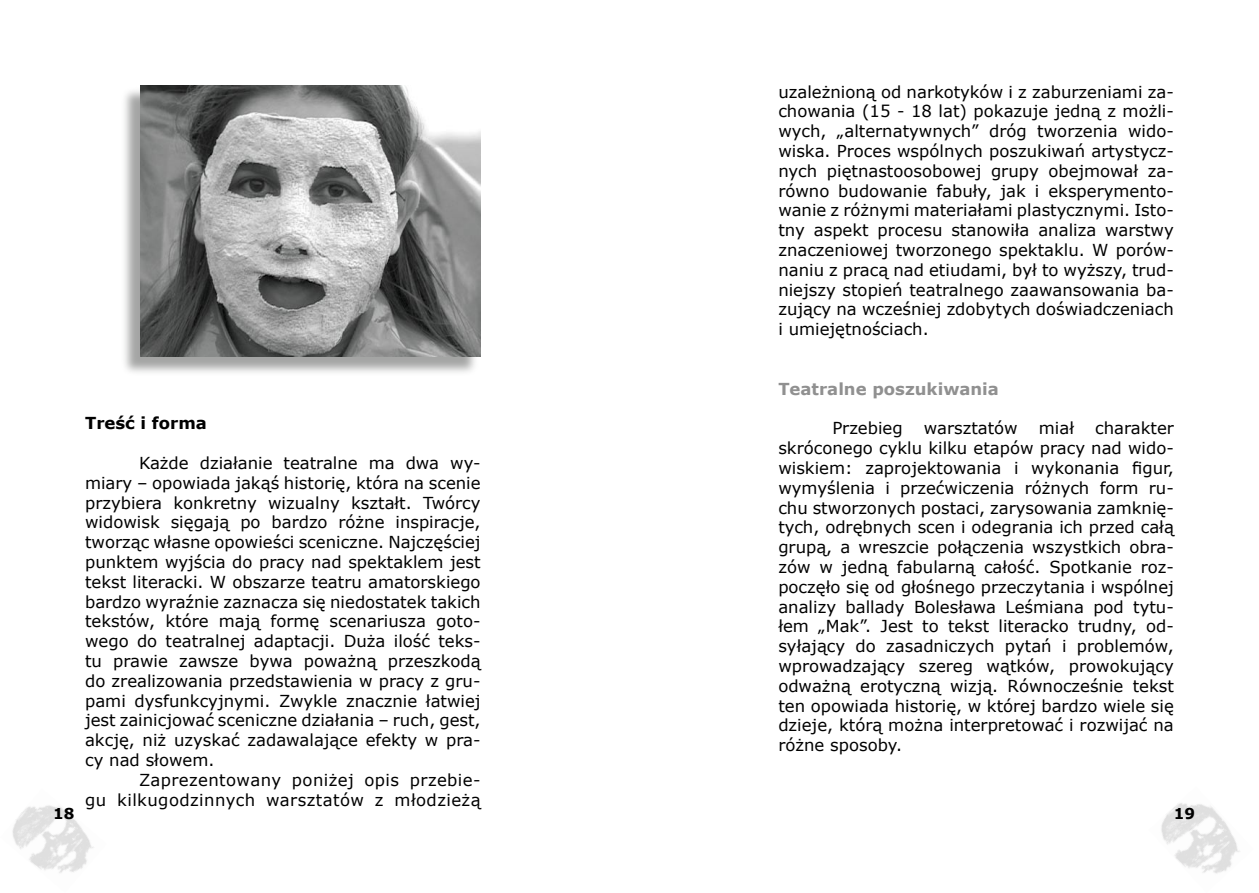
<style>
.page{position:relative;width:1259px;height:893px;background:#fff}
.page>*{position:absolute;margin:0;border:0;box-sizing:border-box;transform-origin:0 0}
.t1{font:16.5px/19.8px "Verdana";color:#000;text-align:justify}
.t2{font:16.5px/19.8px "Verdana";letter-spacing:.025em;color:#000;text-align:right}
.t3{font:700 16.5px "Verdana";color:#909090}
.t4{font:700 16.5px "Verdana";color:#000}
.t5{font:700 15px "Verdana";color:#000}
</style>
<div class="page">
<img style="left:12px;top:805px;width:82px;height:68px">
<img style="left:1161px;top:803px;width:79px;height:71px">
<div style="left:121px;top:87px;width:358px;height:289px;background:#858685;opacity:.75"></div>
<img style="left:140px;top:85px;width:340px;height:271px">
<p class="t1" style="left:778px;top:81px;width:397px">uzależnioną od narkotyków i z zaburzeniami za&shy;chowania (15 - 18 lat) pokazuje jedną z możli&shy;wych, „alternatywnych” dróg tworzenia wido&shy;wiska. Proces wspólnych poszukiwań artystycz&shy;nych piętnastoosobowej grupy obejmował za&shy;równo budowanie fabuły, jak i eksperymento&shy;wanie z różnymi materiałami plastycznymi. Isto&shy;tny aspekt procesu stanowiła analiza warstwy znaczeniowej tworzonego spektaklu. W porów&shy;naniu z pracą nad etiudami, był to wyższy, trud&shy;niejszy stopień teatralnego zaawansowania ba&shy;zujący na wcześniej zdobytych doświadczeniach i umiejętnościach.</p>
<p class="t3" style="left:778px;top:378px;width:222px">Teatralne poszukiwania</p>
<p class="t1" style="left:832px;top:418px;width:72px">Przebieg</p>
<p class="t1" style="left:923px;top:418px;width:96px">warsztatów</p>
<p class="t1" style="left:1039px;top:418px;width:37px">miał</p>
<p class="t4" style="left:85px;top:413px;width:123px">Treść i forma</p>
<p class="t1" style="left:85px;top:452px;width:397px;text-indent:54px">Każde działanie teatralne ma dwa wy&shy;miary – opowiada jakąś historię, która na scenie przybiera konkretny wizualny kształt. Twórcy widowisk sięgają po bardzo różne inspiracje, tworząc własne opowieści sceniczne. Najczęściej punktem wyjścia do pracy nad spektaklem jest tekst literacki. W obszarze teatru amatorskiego bardzo wyraźnie zaznacza się niedostatek takich tekstów, które mają formę scenariusza goto&shy;wego do teatralnej adaptacji. Duża ilość teks&shy;tu prawie zawsze bywa poważną przeszkodą do zrealizowania przedstawienia w pracy z gru&shy;pami dysfunkcyjnymi. Zwykle znacznie łatwiej jest zainicjować sceniczne działania – ruch, gest, akcję, niż uzyskać zadawalające efekty w pra&shy;cy nad słowem.</p>
<p class="t2" style="left:85px;top:769px;width:397px">Zaprezentowany poniżej opis przebie-<br>gu kilkugodzinnych warsztatów z młodzieżą</p>
<p class="t1" style="left:778px;top:418px;width:397px;text-indent:317px">charakter skróconego cyklu kilku etapów pracy nad wido&shy;wiskiem: zaprojektowania i wykonania figur, wymyślenia i przećwiczenia różnych form ru&shy;chu stworzonych postaci, zarysowania zamknię&shy;tych, odrębnych scen i odegrania ich przed całą grupą, a wreszcie połączenia wszystkich obra&shy;zów w jedną fabularną całość. Spotkanie roz&shy;poczęło się od głośnego przeczytania i wspólnej analizy ballady Bolesława Leśmiana pod tytu&shy;łem „Mak”. Jest to tekst literacko trudny, od&shy;syłający do zasadniczych pytań i problemów, wprowadzający szereg wątków, prowokujący odważną erotyczną wizją. Równocześnie tekst ten opowiada historię, w której bardzo wiele się dzieje, którą można interpretować i rozwijać na różne sposoby.</p>
<p class="t5" style="left:53px;top:804px;width:21px">18</p>
<p class="t5" style="left:1174px;top:804px;width:21px">19</p>
</div>
